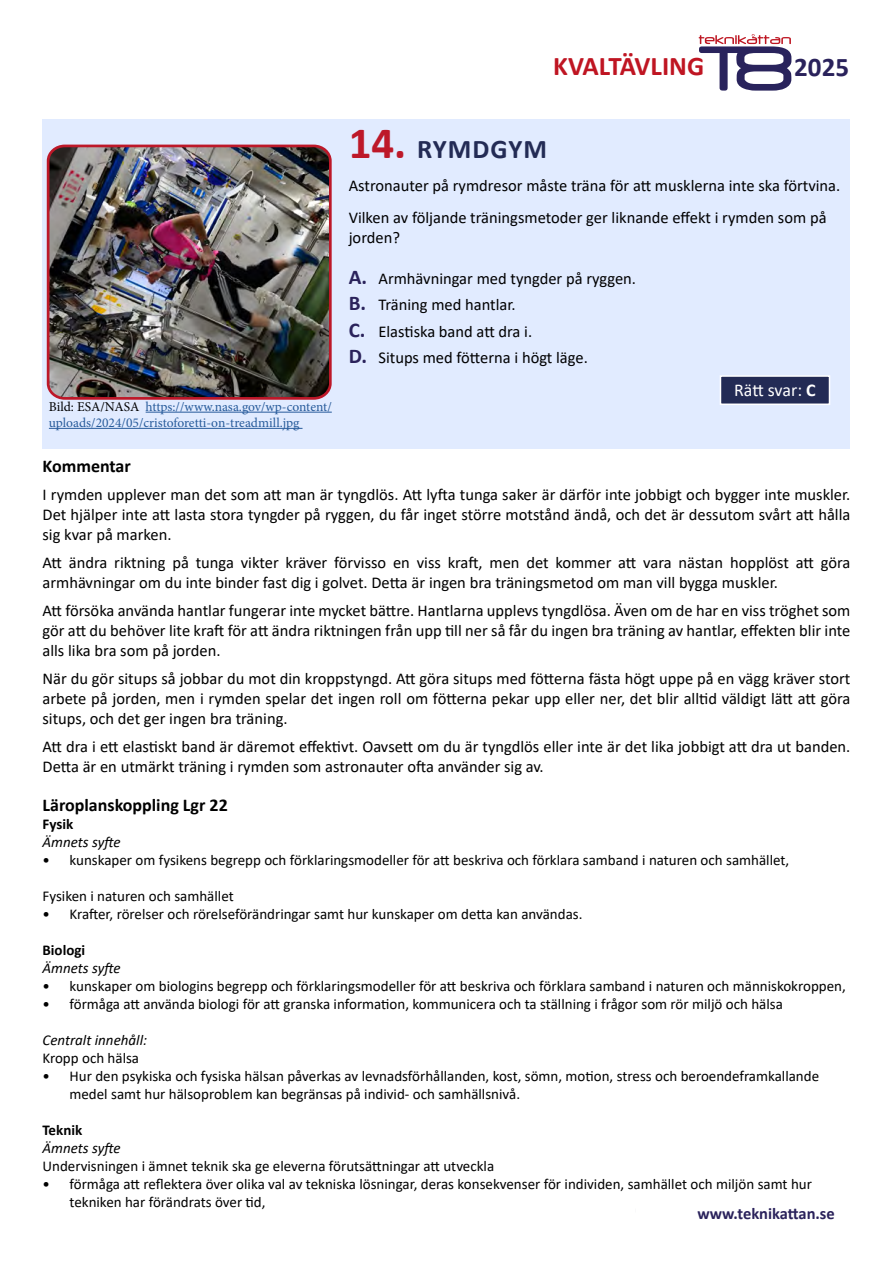
<style>
.page{position:relative;width:893px;height:1263px;background:#fff}
.page>*{position:absolute;margin:0;border:0;box-sizing:border-box;transform-origin:0 0}
.t1{font:700 27px "Calibri";color:#bf1522}
.t2{font:700 27px "Calibri";letter-spacing:.04em;color:#232b55}
.t3{font:700 27px "Calibri";color:#2a225b}
.t4{font:700 18px "Calibri";color:#000}
.t5{font:18px "Calibri";letter-spacing:-.01em;color:#fff}
.t6{font:16.5px/19.8px "Calibri";color:#000}
.t7{font:700 16.5px "Calibri";color:#2a225b}
.t8{font:15px/18px "Calibri";color:#000}
.t9{font:italic 15px "Calibri";color:#000}
.t10{font:700 15px "Calibri";color:#000}
.t11{font:13.5px/16.2px "Minion Pro";color:#275b9b}
.s1{font-size:45px;color:#bd1829}
.s2{font-weight:700;font-size:21px;color:#2a225b}
.s3{font-weight:700}
.s4{color:#000}
</style>
<div class="page">
<svg style="left:699px;top:34px;width:92px;height:57px"></svg>
<div style="left:43px;top:119px;width:807px;height:330px;background:#e1ebff"></div>
<img style="left:48px;top:146px;width:280px;height:250px">
<div style="left:47px;top:145px;width:285px;height:255px;border:3px solid #bd1829;border-radius:16px"></div>
<hr style="left:146px;top:412px;width:186px;height:1px;background:#275b9b">
<hr style="left:49px;top:428px;width:254px;height:1px;background:#275b9b">
<div style="left:720px;top:376px;width:109px;height:28px;background:#232b55"></div>
<div style="left:720px;top:375px;width:110px;height:30px;border:2px solid #fff"></div>
<h1 class="t1" style="left:553px;top:47px;width:152px">KVALTÄVLING</h1>
<h1 class="t3" style="left:794px;top:48px;width:56px">2025</h1>
<h1 class="t2" style="left:349px;top:130px;width:200px"><span class="s1">14.</span> RYMDGYM</h1>
<p class="t6" style="left:349px;top:169px;width:493px;line-height:32.5px">Astronauter på rymdresor måste träna för att musklerna inte ska förtvina.<br>Vilken av följande träningsmetoder ger liknande effekt i rymden som på</p>
<p class="t6" style="left:349px;top:227px;width:53px">jorden?</p>
<p class="t6" style="left:349px;top:264px;width:289px;line-height:26.5px"><span class="s2">A.</span> Armhävningar med tyngder på ryggen.<br><span class="s2">B.</span> Träning med hantlar.<br><span class="s2">C.</span> Elastiska band att dra i.<br><span class="s2">D.</span> Situps med fötterna i högt läge.</p>
<p class="t5" style="left:734px;top:378px;width:83px">Rätt svar: <span class="s3">C</span></p>
<p class="t11" style="left:49px;top:398px;width:284px"><span class="s4">Bild: ESA/NASA</span> https://www.nasa.gov/wp-content/ uploads/2024/05/cristoforetti-on-treadmill.jpg</p>
<p class="t4" style="left:43px;top:453px;width:90px">Kommentar</p>
<p class="t6" style="left:43px;top:484px;width:809px;text-align:justify">I rymden upplever man det som att man är tyngdlös. Att lyfta tunga saker är därför inte jobbigt och bygger inte muskler.<br>Det hjälper inte att lasta stora tyngder på ryggen, du får inget större motstånd ändå, och det är dessutom svårt att hålla sig kvar på marken.</p>
<p class="t6" style="left:43px;top:552px;width:809px">Att ändra riktning på tunga vikter kräver förvisso en viss kraft, men det kommer att vara nästan hopplöst att göra armhävningar om du inte binder fast dig i golvet. Detta är ingen bra träningsmetod om man vill bygga muskler.</p>
<p class="t6" style="left:43px;top:600px;width:809px;text-align:justify">Att försöka använda hantlar fungerar inte mycket bättre. Hantlarna upplevs tyngdlösa. Även om de har en viss tröghet som gör att du behöver lite kraft för att ändra riktningen från upp till ner så får du ingen bra träning av hantlar, effekten blir inte alls lika bra som på jorden.</p>
<p class="t6" style="left:43px;top:668px;width:809px;text-align:justify">När du gör situps så jobbar du mot din kroppstyngd. Att göra situps med fötterna fästa högt uppe på en vägg kräver stort arbete på jorden, men i rymden spelar det ingen roll om fötterna pekar upp eller ner, det blir alltid väldigt lätt att göra situps, och det ger ingen bra träning.</p>
<p class="t6" style="left:43px;top:736px;width:809px">Att dra i ett elastiskt band är däremot effektivt. Oavsett om du är tyngdlös eller inte är det lika jobbigt att dra ut banden.<br>Detta är en utmärkt träning i rymden som astronauter ofta använder sig av.</p>
<p class="t4" style="left:43px;top:792px;width:187px">Läroplanskoppling Lgr 22</p>
<p class="t10" style="left:43px;top:813px;width:32px">Fysik</p>
<p class="t9" style="left:43px;top:832px;width:80px">Ämnets syfte</p>
<p class="t8" style="left:43px;top:851px;width:748px">• kunskaper om fysikens begrepp och förklaringsmodeller för att beskriva och förklara samband i naturen och samhället,</p>
<p class="t8" style="left:43px;top:887px;width:193px">Fysiken i naturen och samhället</p>
<p class="t8" style="left:43px;top:905px;width:541px">• Krafter, rörelser och rörelseförändringar samt hur kunskaper om detta kan användas.</p>
<p class="t10" style="left:43px;top:939px;width:44px">Biologi</p>
<p class="t9" style="left:43px;top:958px;width:80px">Ämnets syfte</p>
<p class="t8" style="left:43px;top:977px;width:805px">• kunskaper om biologins begrepp och förklaringsmodeller för att beskriva och förklara samband i naturen och människokroppen,</p>
<p class="t8" style="left:43px;top:995px;width:742px">• förmåga att använda biologi för att granska information, kommunicera och ta ställning i frågor som rör miljö och hälsa</p>
<p class="t9" style="left:43px;top:1030px;width:106px">Centralt innehåll:</p>
<p class="t8" style="left:43px;top:1049px;width:98px">Kropp och hälsa</p>
<p class="t8" style="left:70px;top:1067px;width:751px;text-indent:-27px">• Hur den psykiska och fysiska hälsan påverkas av levnadsförhållanden, kost, sömn, motion, stress och beroendeframkallande medel samt hur hälsoproblem kan begränsas på individ- och samhällsnivå.</p>
<p class="t10" style="left:43px;top:1119px;width:41px">Teknik</p>
<p class="t9" style="left:43px;top:1138px;width:80px">Ämnets syfte</p>
<p class="t8" style="left:43px;top:1157px;width:453px">Undervisningen i ämnet teknik ska ge eleverna förutsättningar att utveckla</p>
<p class="t8" style="left:70px;top:1175px;width:744px;text-indent:-27px">• förmåga att reflektera över olika val av tekniska lösningar, deras konsekvenser för individen, samhället och miljön samt hur tekniken har förändrats över tid,</p>
<p class="t7" style="left:697px;top:1202px;width:139px">www.teknikattan.se</p>
</div>
